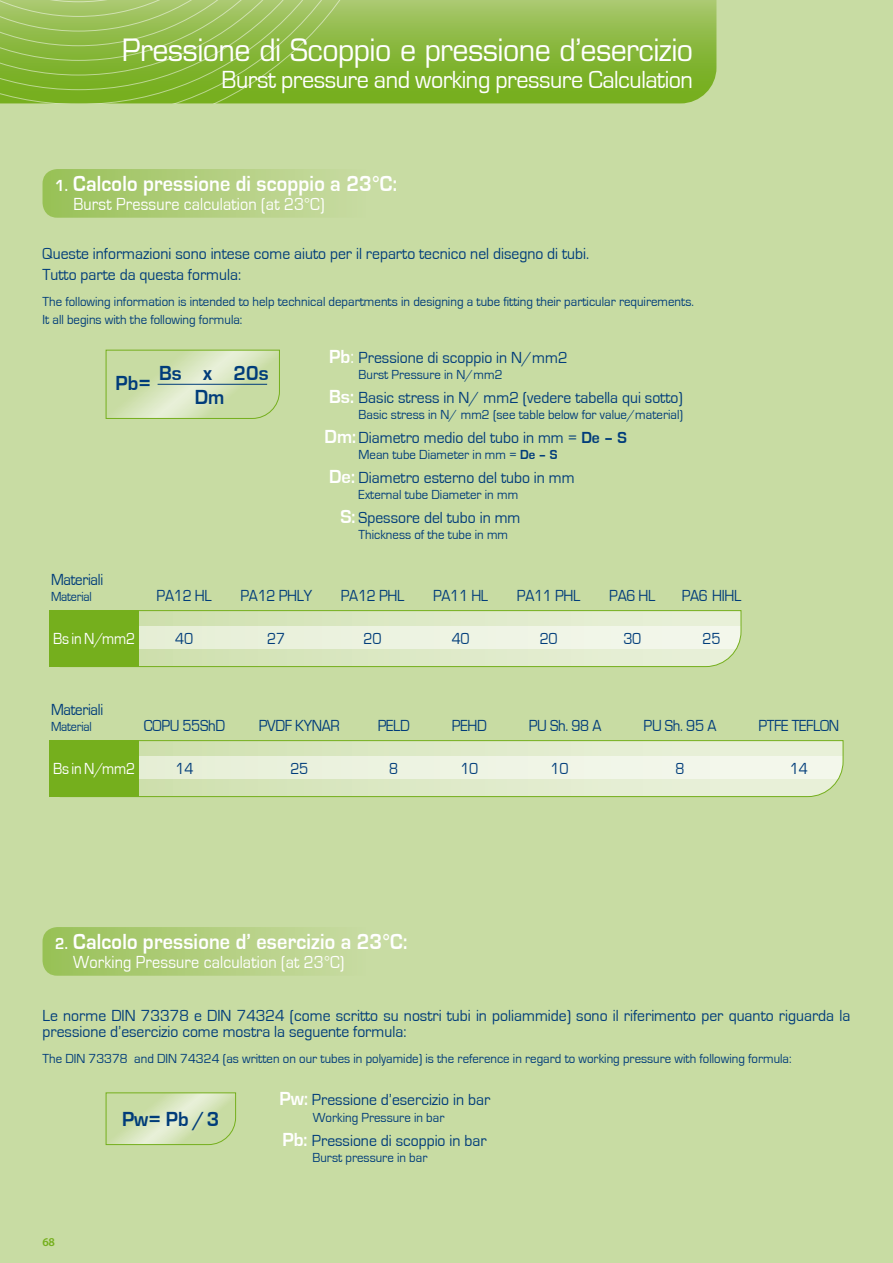
<style>
.page{position:relative;width:893px;height:1263px;background:#c8dca3}
.page>*{position:absolute;margin:0;border:0;box-sizing:border-box;transform-origin:0 0}
.t1{font:30px "Eurostile";letter-spacing:-.02em;color:#fff;scale:.95 1}
.t2{font:25.5px "Eurostile";letter-spacing:-.02em;color:#fff;scale:.95 1}
.t3{font:700 22.5px "Eurostile";letter-spacing:.01em;color:#fff;scale:.9 1}
.t4{font:700 21px/24px "Eurostile";color:#003c7a;text-align:center;scale:.95 1}
.t5{font:18px "Eurostile";letter-spacing:.01em;color:#fff;scale:.9 1}
.t6{font:16.5px/20.7px "Eurostile";color:#003c7a;scale:.95 1}
.t7{font:16.5px "Eurostile";color:#003c7a;scale:.9 1}
.t8{font:16.5px "Eurostile";letter-spacing:-.02em;color:#003c7a;scale:.9 1}
.t9{font:16.5px "Eurostile";letter-spacing:-.02em;color:#fff;scale:.9 1}
.t10{font:13.5px/17.7px "Eurostile";color:#003c7a;scale:.95 1}
.t11{font:13.5px "Eurostile";letter-spacing:-.02em;color:#003c7a;scale:.9 1}
.t12{font:600 12px "Myriad Pro";color:#75af1d}
.s1{font-size:16.5px}
.s2{font-weight:700;font-size:19.5px;color:#fff}
.s3{font-size:19.5px;color:#fff}
.s4{font-weight:700}
</style>
<div class="page">
<svg style="left:401px;top:0;width:315px;height:103px;background:#8ab83f"></svg>
<svg style="left:0;top:0;width:401px;height:103px;background:#8cb942"></svg>
<div style="left:43px;top:169px;width:406px;height:49px;background:linear-gradient(to right,#9bc25b,#d0e0af);border-radius:15px"></div>
<div style="left:43px;top:927px;width:406px;height:49px;background:linear-gradient(to right,#9bc25b,#d0e0af);border-radius:15px"></div>
<svg style="left:105px;top:349px;width:175px;height:70px"></svg>
<hr style="left:158px;top:384px;width:109px;height:1px;background:#003c7a">
<svg style="left:139px;top:610px;width:603px;height:57px;background:#dfeaca"></svg>
<div style="left:50px;top:610px;width:89px;height:57px;background:#75af1d"></div>
<svg style="left:139px;top:740px;width:705px;height:57px;background:#e0ebcc"></svg>
<div style="left:50px;top:740px;width:89px;height:57px;background:#75af1d"></div>
<svg style="left:105px;top:1092px;width:131px;height:53px"></svg>
<h1 class="t1" style="left:122px;top:32px;width:603px">Pressione di Scoppio e pressione d’esercizio</h1>
<h2 class="t2" style="left:222px;top:66px;width:498px">Burst pressure and working pressure Calculation</h2>
<h3 class="t3" style="left:55px;top:172px;width:381px"><span class="s1">1.</span> Calcolo pressione di scoppio a 23°C:</h3>
<p class="t5" style="left:73px;top:195px;width:281px">Burst Pressure calculation (at 23°C)</p>
<p class="t6" style="left:43px;top:243px;width:577px">Queste informazioni sono intese come aiuto per il reparto tecnico nel disegno di tubi.<br>Tutto parte da questa formula:</p>
<p class="t10" style="left:43px;top:293px;width:687px">The following information is intended to help technical departments in designing a tube fitting their particular requirements.<br>It all begins with the following formula:</p>
<p class="t6" style="left:329px;top:347px;width:253px"><span class="s2">Pb</span><span class="s3">:</span> Pressione di scoppio in N/mm2</p>
<p class="t10" style="left:359px;top:366px;width:153px">Burst Pressure in N/mm2</p>
<p class="t6" style="left:329px;top:387px;width:374px"><span class="s2">Bs:</span> Basic stress in N/ mm2 (vedere tabella qui sotto)</p>
<p class="t10" style="left:359px;top:406px;width:343px">Basic stress in N/ mm2 (see table below for value/material)</p>
<p class="t6" style="left:325px;top:427px;width:320px"><span class="s2">Dm:</span> Diametro medio del tubo in mm = <span class="s4">De – S</span></p>
<p class="t10" style="left:359px;top:446px;width:211px">Mean tube Diameter in mm = <span class="s4">De – S</span></p>
<p class="t6" style="left:329px;top:467px;width:260px"><span class="s2">De:</span> Diametro esterno del tubo in mm</p>
<p class="t10" style="left:359px;top:486px;width:170px">External tube Diameter in mm</p>
<p class="t6" style="left:340px;top:507px;width:191px"><span class="s2">S:</span> Spessore del tubo in mm</p>
<p class="t10" style="left:359px;top:526px;width:159px">Thickness of the tube in mm</p>
<p class="t4" style="left:116px;top:371px;width:39px">Pb=</p>
<p class="t4" style="left:159px;top:361px;width:117px">Bs x 20s<br>Dm</p>
<p class="t8" style="left:51px;top:570px;width:59px">Materiali</p>
<p class="t11" style="left:51px;top:589px;width:47px">Material</p>
<p class="t9" style="left:53px;top:630px;width:93px">Bs in N/mm2</p>
<p class="t7" style="left:175px;top:630px;width:21px">40</p>
<p class="t7" style="left:267px;top:630px;width:21px">27</p>
<p class="t7" style="left:364px;top:630px;width:21px">20</p>
<p class="t7" style="left:452px;top:630px;width:21px">40</p>
<p class="t7" style="left:540px;top:630px;width:21px">20</p>
<p class="t7" style="left:623px;top:630px;width:21px">30</p>
<p class="t7" style="left:703px;top:630px;width:21px">25</p>
<p class="t7" style="left:157px;top:587px;width:63px">PA12 HL</p>
<p class="t8" style="left:240px;top:587px;width:81px">PA12 PHLY</p>
<p class="t7" style="left:341px;top:587px;width:72px">PA12 PHL</p>
<p class="t7" style="left:433px;top:587px;width:63px">PA11 HL</p>
<p class="t7" style="left:517px;top:587px;width:72px">PA11 PHL</p>
<p class="t7" style="left:609px;top:587px;width:53px">PA6 HL</p>
<p class="t7" style="left:682px;top:587px;width:68px">PA6 HIHL</p>
<p class="t8" style="left:51px;top:700px;width:59px">Materiali</p>
<p class="t11" style="left:51px;top:719px;width:47px">Material</p>
<p class="t9" style="left:53px;top:760px;width:93px">Bs in N/mm2</p>
<p class="t7" style="left:176px;top:760px;width:21px">14</p>
<p class="t7" style="left:290px;top:760px;width:21px">25</p>
<p class="t7" style="left:389px;top:760px;width:12px">8</p>
<p class="t7" style="left:460px;top:760px;width:21px">10</p>
<p class="t7" style="left:550px;top:760px;width:21px">10</p>
<p class="t7" style="left:675px;top:760px;width:12px">8</p>
<p class="t7" style="left:790px;top:760px;width:21px">14</p>
<p class="t8" style="left:144px;top:717px;width:92px">COPU 55ShD</p>
<p class="t8" style="left:259px;top:717px;width:92px">PVDF KYNAR</p>
<p class="t7" style="left:378px;top:717px;width:37px">PELD</p>
<p class="t7" style="left:452px;top:717px;width:40px">PEHD</p>
<p class="t7" style="left:529px;top:717px;width:82px">PU Sh. 98 A</p>
<p class="t7" style="left:644px;top:717px;width:82px">PU Sh. 95 A</p>
<p class="t8" style="left:758px;top:717px;width:91px">PTFE TEFLON</p>
<h3 class="t3" style="left:55px;top:930px;width:393px"><span class="s1">2.</span> Calcolo pressione d’ esercizio a 23°C:</h3>
<p class="t5" style="left:73px;top:953px;width:303px">Working Pressure calculation (at 23°C)</p>
<p class="t6" style="left:43px;top:1007px;width:852px;line-height:16.5px">Le norme DIN 73378 e DIN 74324 (come scritto su nostri tubi in poliammide) sono il riferimento per quanto riguarda la pressione d’esercizio come mostra la seguente formula:</p>
<p class="t10" style="left:43px;top:1050px;width:790px">The DIN 73378 and DIN 74324 (as written on our tubes in polyamide) is the reference in regard to working pressure with following formula:</p>
<p class="t6" style="left:280px;top:1090px;width:223px"><span class="s2">Pw:</span> Pressione d’esercizio in bar</p>
<p class="t10" style="left:313px;top:1109px;width:140px">Working Pressure in bar</p>
<p class="t6" style="left:282px;top:1130px;width:217px"><span class="s2">Pb:</span> Pressione di scoppio in bar</p>
<p class="t10" style="left:313px;top:1149px;width:122px">Burst pressure in bar</p>
<p class="t4" style="left:122px;top:1107px;width:104px">Pw= Pb / 3</p>
<p class="t12" style="left:43px;top:1234px;width:14px">68</p>
</div>
